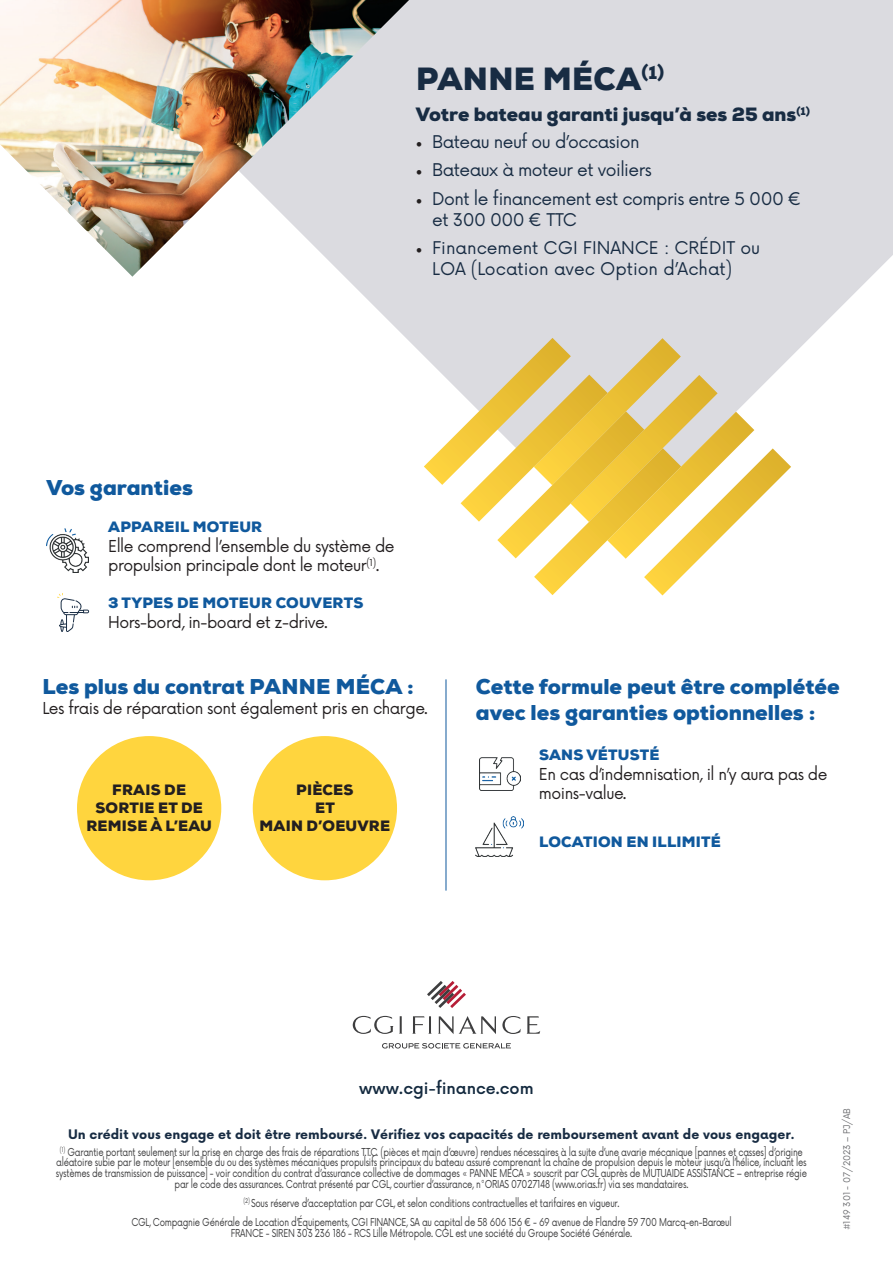
<style>
.page{position:relative;width:893px;height:1263px;background:#fff}
.page>*{position:absolute;margin:0;border:0;box-sizing:border-box;transform-origin:0 0}
.t1{font:900 32.1px "Nexa";letter-spacing:.015em;color:#182c43}
.t2{font:900 21.45px/25.7px "Nexa";color:#10599d}
.t3{font:900 19.2px "Nexa";color:#182c43}
.t4{font:17.1px/20.5px "Now";letter-spacing:-.03em;color:#182c43}
.t5{font:17.1px/20.5px "Now";color:#182c43}
.t6{font:16.05px/19.2px "Now";letter-spacing:-.03em;color:#231f20}
.t7{font:500 16.05px "Now";color:#142a3f}
.t8{font:900 15px "Nexa";letter-spacing:.015em;color:#10599d}
.t9{font:900 15px/18px "Nexa";letter-spacing:.015em;color:#231f20;text-align:center}
.t10{font:700 12.9px "Now";color:#182c43}
.t11{font:10.65px/10.6px "Now";letter-spacing:-.03em;color:#3e3e3f;text-align:center;scale:.8 1}
.t12{font:9px "Now";letter-spacing:-.01em;color:#6c6d70}
.s1{font-family:"Minion Pro";color:#231f20}
</style>
<div class="page">
<div style="left:345px;top:0;width:548px;height:357px;background:#dbdbe0"></div>
<svg style="left:424px;top:338px;width:367px;height:257px"></svg>
<img style="left:46px;top:528px;width:42px;height:45px">
<svg style="left:57px;top:593px;width:32px;height:39px"></svg>
<div style="left:253px;top:736px;width:144px;height:144px;background:#ffd53e;border-radius:50%"></div>
<div style="left:77px;top:736px;width:144px;height:144px;background:#ffd53e;border-radius:50%"></div>
<svg style="left:353px;top:1016px;width:49px;height:18px"></svg>
<svg style="left:438px;top:1016px;width:58px;height:18px"></svg>
<svg style="left:502px;top:1016px;width:38px;height:18px"></svg>
<svg style="left:412px;top:1016px;width:20px;height:18px"></svg>
<svg style="left:427px;top:981px;width:39px;height:27px"></svg>
<svg style="left:382px;top:1043px;width:129px;height:5px"></svg>
<img style="left:476px;top:817px;width:48px;height:39px">
<img style="left:479px;top:758px;width:42px;height:33px">
<img style="left:0;top:0;width:409px;height:277px">
<hr style="left:445px;top:679px;width:1px;height:211px;background:#10599d">
<h1 class="t1" style="left:416px;top:58px;width:250px">PANNE MÉCA<sup>(1)</sup></h1>
<h3 class="t3" style="left:416px;top:102px;width:396px">Votre bateau garanti jusqu’à ses 25 ans<sup>(1)</sup></h3>
<h3 class="t4" style="left:416px;top:130px;width:225px"><span class="s1">•</span> Bateau neuf ou d’occasion</h3>
<h3 class="t4" style="left:416px;top:159px;width:237px"><span class="s1">•</span> Bateaux à moteur et voiliers</h3>
<h3 class="t4" style="left:432px;top:187px;width:371px;text-indent:-16px"><span class="s1">•</span> Dont le financement est compris entre 5 000 € et 300 000 € TTC</h3>
<h3 class="t5" style="left:432px;top:237px;width:330px;text-indent:-16px"><span class="s1">•</span> Financement CGI FINANCE : CRÉDIT ou<br>LOA (Location avec Option d’Achat)</h3>
<h2 class="t2" style="left:46px;top:475px;width:148px">Vos garanties</h2>
<h3 class="t8" style="left:108px;top:517px;width:156px">APPAREIL MOTEUR</h3>
<h3 class="t6" style="left:108px;top:535px;width:288px">Elle comprend l’ensemble du système de propulsion principale dont le moteur<sup>(1)</sup>.</h3>
<h3 class="t8" style="left:108px;top:593px;width:257px">3 TYPES DE MOTEUR COUVERTS</h3>
<h3 class="t6" style="left:108px;top:611px;width:221px">Hors-bord, in-board et z-drive.</h3>
<h2 class="t2" style="left:43px;top:674px;width:373px">Les plus du contrat PANNE MÉCA :</h2>
<h3 class="t6" style="left:43px;top:697px;width:387px">Les frais de réparation sont également pris en charge.</h3>
<h3 class="t9" style="left:86px;top:781px;width:127px">FRAIS DE<br>SORTIE ET DE<br>REMISE À L’EAU</h3>
<h3 class="t9" style="left:260px;top:781px;width:132px">PIÈCES<br>ET<br>MAIN D’OEUVRE</h3>
<h2 class="t2" style="left:476px;top:674px;width:365px">Cette formule peut être complétée avec les garanties optionnelles :</h2>
<h3 class="t8" style="left:539px;top:745px;width:122px">SANS VÉTUSTÉ</h3>
<h3 class="t6" style="left:539px;top:763px;width:290px">En cas d’indemnisation, il n’y aura pas de moins-value.</h3>
<h3 class="t8" style="left:539px;top:832px;width:183px">LOCATION EN ILLIMITÉ</h3>
<h3 class="t7" style="left:359px;top:1076px;width:176px">www.cgi-finance.com</h3>
<p class="t10" style="left:68px;top:1124px;width:728px">Un crédit vous engage et doit être remboursé. Vérifiez vos capacités de remboursement avant de vous engager.</p>
<p class="t11" style="left:56px;top:1145px;width:940px"><sup>(1)</sup> Garantie portant seulement sur la prise en charge des frais de réparations T.T.C. (pièces et main d’œuvre) rendues nécessaires à la suite d’une avarie mécanique [pannes et casses] d’origine aléatoire subie par le moteur [ensemble du ou des systèmes mécaniques propulsifs principaux du bateau assuré comprenant la chaîne de propulsion depuis le moteur jusqu’à l’hélice, incluant les systèmes de transmission de puissance] - voir condition du contrat d’assurance collective de dommages « PANNE MECA » souscrit par CGL auprès de MUTUAIDE ASSISTANCE – entreprise régie par le code des assurances. Contrat présenté par CGL, courtier d’assurance, n°ORIAS 07027148 (www.orias.fr) via ses mandataires.</p>
<p class="t11" style="left:131px;top:1192px;width:752px;line-height:19.2px"><sup>(2)</sup> Sous réserve d’acceptation par CGL, et selon conditions contractuelles et tarifaires en vigueur.<br>CGL, Compagnie Générale de Location d’Équipements, CGI FINANCE, SA au capital de 58 606 156 € - 69 avenue de Flandre 59 700 Marcq-en-Barœul</p>
<p class="t11" style="left:231px;top:1227px;width:503px">FRANCE - SIREN 303 236 186 - RCS Lille Métropole. CGL est une société du Groupe Société Générale.</p>
<p class="t12" style="left:839px;top:1230px;width:124px;rotate:-90deg">#149 301 - 07/2023 – PJ/AB</p>
</div>
